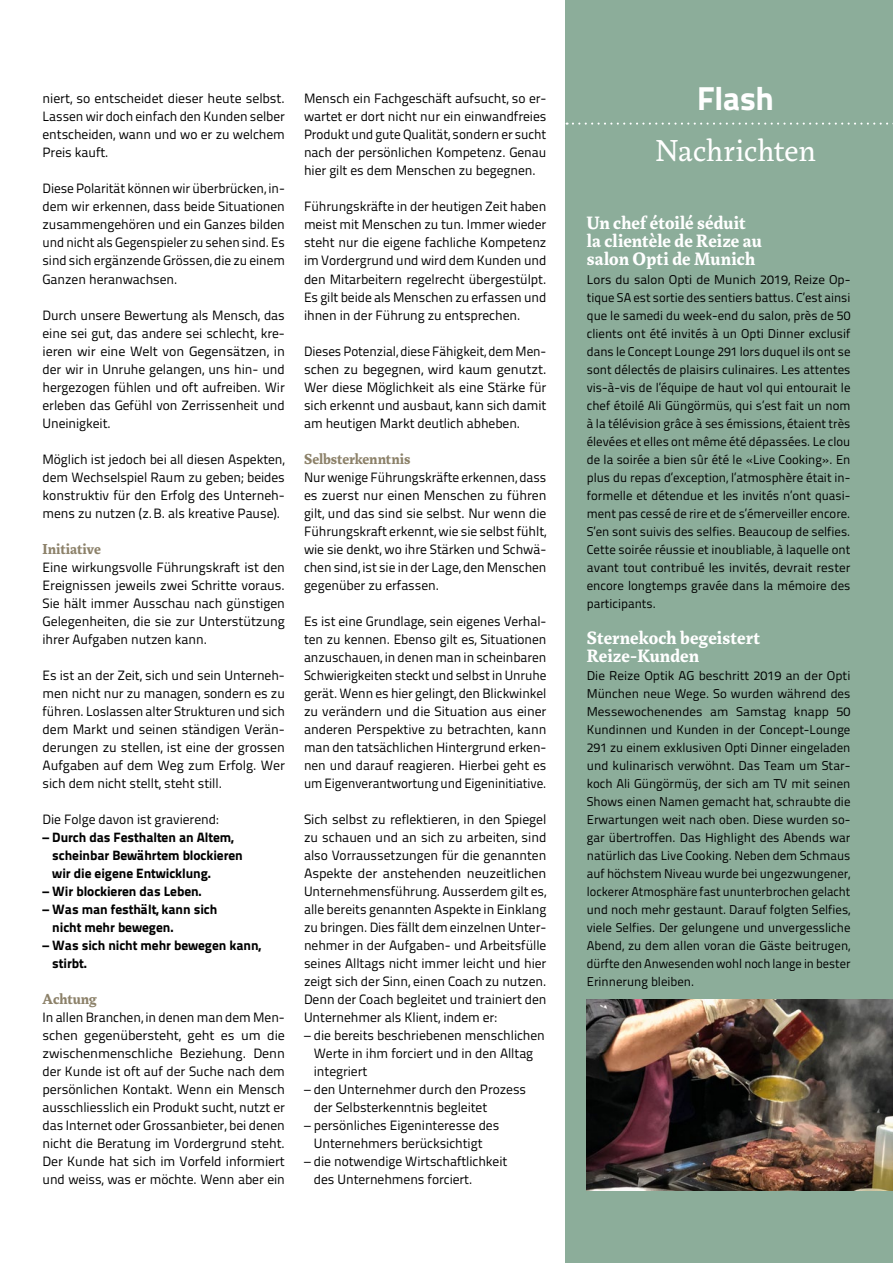
<style>
.page{position:relative;width:893px;height:1263px;background:#fff}
.page>*{position:absolute;margin:0;border:0;box-sizing:border-box;transform-origin:0 0}
.t1{font:33px "Marat Pro";letter-spacing:.005em;color:#fff}
.t2{font:33px "Titillium Text 25 L 999 wt";letter-spacing:-.015em;color:#fff}
.t3{font:700 19.5px/18px "Marat Pro";letter-spacing:.01em;color:#fff}
.t4{font:700 15.75px "Marat Pro";color:#8c8169}
.t5{font:13.5px/18px "Titillium Text 25 L 400 wt";letter-spacing:-.005em;color:#000;text-align:justify}
.t6{font:13.5px/18px "Titillium Text 25 L 999 wt";letter-spacing:-.005em;color:#000}
.t7{font:12.75px/18px "Titillium Text 25 L 400 wt";color:#000;text-align:justify}
</style>
<div class="page">
<div style="left:566px;top:0;width:327px;height:1263px;background:#8cad9a"></div>
<svg style="left:567px;top:123px;width:326px;height:2px"></svg>
<img style="left:587px;top:999px;width:306px;height:192px">
<p class="t5" style="left:43px;top:89px;width:244px">niert, so entscheidet dieser heute selbst.<br>Lassen wir doch einfach den Kunden selber entscheiden, wann und wo er zu welchem Preis kauft.</p>
<p class="t5" style="left:43px;top:179px;width:244px">Diese Polarität können wir überbrücken, in&shy;dem wir erkennen, dass beide Situationen zusammengehören und ein Ganzes bilden und nicht als Gegenspieler zu sehen sind. Es sind sich ergänzende Grössen, die zu einem Ganzen heranwachsen.</p>
<p class="t5" style="left:43px;top:305px;width:244px">Durch unsere Bewertung als Mensch, das eine sei gut, das andere sei schlecht, kre&shy;ieren wir eine Welt von Gegensätzen, in der wir in Unruhe gelangen, uns hin- und hergezogen fühlen und oft aufreiben. Wir erleben das Gefühl von Zerrissenheit und Uneinigkeit.</p>
<p class="t5" style="left:43px;top:449px;width:244px">Möglich ist jedoch bei all diesen Aspekten, dem Wechselspiel Raum zu geben; beides konstruktiv für den Erfolg des Unterneh&shy;mens zu nutzen (z.B. als kreative Pause).</p>
<p class="t4" style="left:43px;top:539px;width:60px">Initiative</p>
<p class="t5" style="left:43px;top:557px;width:244px">Eine wirkungsvolle Führungskraft ist den Ereignissen jeweils zwei Schritte voraus.<br>Sie hält immer Ausschau nach günstigen Gelegenheiten, die sie zur Unterstützung ihrer Aufgaben nutzen kann.</p>
<p class="t5" style="left:43px;top:665px;width:244px">Es ist an der Zeit, sich und sein Unterneh&shy;men nicht nur zu managen, sondern es zu führen. Loslassen alter Strukturen und sich dem Markt und seinen ständigen Verän&shy;derungen zu stellen, ist eine der grossen Aufgaben auf dem Weg zum Erfolg. Wer sich dem nicht stellt, steht still.</p>
<p class="t5" style="left:43px;top:809px;width:177px">Die Folge davon ist gravierend:</p>
<p class="t6" style="left:52px;top:827px;width:192px;text-indent:-10px">– Durch das Festhalten an Altem, scheinbar Bewährtem blockieren wir die eigene Entwicklung.</p>
<p class="t6" style="left:43px;top:881px;width:161px">– Wir blockieren das Leben.</p>
<p class="t6" style="left:52px;top:899px;width:167px;text-indent:-10px">– Was man festhält, kann sich nicht mehr bewegen.</p>
<p class="t6" style="left:52px;top:935px;width:210px;text-indent:-10px">– Was sich nicht mehr bewegen kann, stirbt.</p>
<p class="t4" style="left:43px;top:989px;width:56px">Achtung</p>
<p class="t5" style="left:43px;top:1007px;width:244px">In allen Branchen, in denen man dem Men&shy;schen gegenübersteht, geht es um die zwischenmenschliche Beziehung. Denn der Kunde ist oft auf der Suche nach dem persönlichen Kontakt. Wenn ein Mensch ausschliesslich ein Produkt sucht, nutzt er das Internet oder Grossanbieter, bei denen nicht die Beratung im Vordergrund steht.<br>Der Kunde hat sich im Vorfeld informiert und weiss, was er möchte. Wenn aber ein</p>
<p class="t5" style="left:304px;top:89px;width:244px">Mensch ein Fachgeschäft aufsucht, so er&shy;wartet er dort nicht nur ein einwandfreies Produkt und gute Qualität, sondern er sucht nach der persönlichen Kompetenz. Genau hier gilt es dem Menschen zu begegnen.</p>
<p class="t5" style="left:304px;top:197px;width:244px">Führungskräfte in der heutigen Zeit haben meist mit Menschen zu tun. Immer wieder steht nur die eigene fachliche Kompetenz im Vordergrund und wird dem Kunden und den Mitarbeitern regelrecht übergestülpt.<br>Es gilt beide als Menschen zu erfassen und ihnen in der Führung zu entsprechen.</p>
<p class="t5" style="left:304px;top:341px;width:244px">Dieses Potenzial, diese Fähigkeit, dem Men&shy;schen zu begegnen, wird kaum genutzt.<br>Wer diese Möglichkeit als eine Stärke für sich erkennt und ausbaut, kann sich damit am heutigen Markt deutlich abheben.</p>
<p class="t4" style="left:304px;top:449px;width:108px">Selbsterkenntnis</p>
<p class="t5" style="left:304px;top:467px;width:244px">Nur wenige Führungskräfte erkennen, dass es zuerst nur einen Menschen zu führen gilt, und das sind sie selbst. Nur wenn die Führungskraft erkennt, wie sie selbst fühlt, wie sie denkt, wo ihre Stärken und Schwä&shy;chen sind, ist sie in der Lage, den Menschen gegenüber zu erfassen.</p>
<p class="t5" style="left:304px;top:611px;width:244px">Es ist eine Grundlage, sein eigenes Verhal&shy;ten zu kennen. Ebenso gilt es, Situationen anzuschauen, in denen man in scheinbaren Schwierigkeiten steckt und selbst in Unruhe gerät. Wenn es hier gelingt, den Blickwinkel zu verändern und die Situation aus einer anderen Perspektive zu betrachten, kann man den tatsächlichen Hintergrund erken&shy;nen und darauf reagieren. Hierbei geht es um Eigenverantwortung und Eigeninitiative.</p>
<p class="t5" style="left:304px;top:809px;width:244px">Sich selbst zu reflektieren, in den Spiegel zu schauen und an sich zu arbeiten, sind also Vorraussetzungen für die genannten Aspekte der anstehenden neuzeitlichen Unternehmensführung. Ausserdem gilt es, alle bereits genannten Aspekte in Einklang zu bringen. Dies fällt dem einzelnen Unter&shy;nehmer in der Aufgaben- und Arbeitsfülle seines Alltags nicht immer leicht und hier zeigt sich der Sinn, einen Coach zu nutzen.<br>Denn der Coach begleitet und trainiert den Unternehmer als Klient, indem er:</p>
<p class="t5" style="left:314px;top:1025px;width:233px;text-align:left;text-indent:-10px">– die bereits beschriebenen menschlichen<br>Werte in ihm forciert und in den Alltag integriert</p>
<p class="t5" style="left:314px;top:1079px;width:214px;text-indent:-10px">– den Unternehmer durch den Prozess der Selbsterkenntnis begleitet</p>
<p class="t5" style="left:304px;top:1115px;width:197px;text-align:center">– persönliches Eigeninteresse des<br>Unternehmers berücksichtigt</p>
<p class="t5" style="left:314px;top:1151px;width:195px;text-indent:-10px">– die notwendige Wirtschaftlichkeit des Unternehmens forciert.</p>
<h1 class="t2" style="left:697px;top:72px;width:78px">Flash</h1>
<h1 class="t1" style="left:655px;top:132px;width:162px">Nachrichten</h1>
<h2 class="t3" style="left:587px;top:214px;width:176px">Un chef étoilé séduit la clientèle de Reize au salon Opti de Munich</h2>
<p class="t7" style="left:587px;top:269px;width:265px">Lors du salon Opti de Munich 2019, Reize Op&shy;tique SA est sortie des sentiers battus. C’est ainsi que le samedi du week-end du salon, près de 50 clients ont été invités à un Opti Dinner exclusif dans le Concept Lounge 291 lors duquel ils ont se sont délectés de plaisirs culinaires. Les attentes vis-à-vis de l’équipe de haut vol qui entourait le chef étoilé Ali Güngörmüs, qui s’est fait un nom à la télévision grâce à ses émissions, étaient très élevées et elles ont même été dépassées. Le clou de la soirée a bien sûr été le «Live Cooking». En plus du repas d’exception, l’atmosphère était in&shy;formelle et détendue et les invités n’ont quasi&shy;ment pas cessé de rire et de s’émerveiller encore.<br>S’en sont suivis des selfies. Beaucoup de selfies.<br>Cette soirée réussie et inoubliable, à laquelle ont avant tout contribué les invités, devrait rester encore longtemps gravée dans la mémoire des participants.</p>
<h2 class="t3" style="left:587px;top:628px;width:175px">Sternekoch begeistert<br>Reize-Kunden</h2>
<p class="t7" style="left:587px;top:665px;width:265px">Die Reize Optik AG beschritt 2019 an der Opti München neue Wege. So wurden während des Messewochenendes am Samstag knapp 50<br>Kundinnen und Kunden in der Concept-Lounge 291 zu einem exklusiven Opti Dinner eingeladen und kulinarisch verwöhnt. Das Team um Star&shy;koch Ali Güngörmüş, der sich am TV mit seinen Shows einen Namen gemacht hat, schraubte die Erwartungen weit nach oben. Diese wurden so&shy;gar übertroffen. Das Highlight des Abends war natürlich das Live Cooking. Neben dem Schmaus auf höchstem Niveau wurde bei ungezwungener, lockerer Atmosphäre fast ununterbrochen gelacht und noch mehr gestaunt. Darauf folgten Selfies, viele Selfies. Der gelungene und unvergessliche Abend, zu dem allen voran die Gäste beitrugen, dürfte den Anwesenden wohl noch lange in bester Erinnerung bleiben.</p>
</div>
